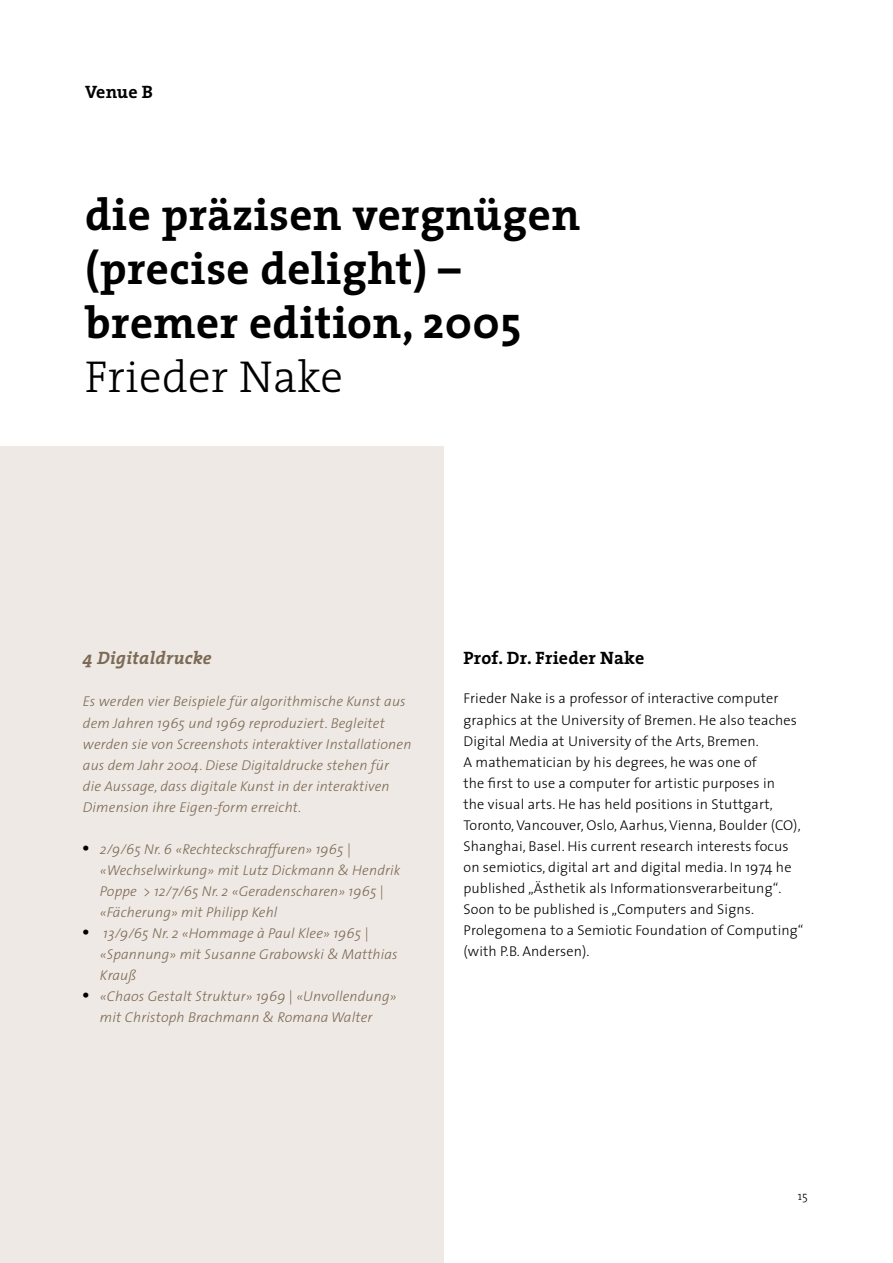
<style>
.page{position:relative;width:893px;height:1263px;background:#fff}
.page>*{position:absolute;margin:0;border:0;box-sizing:border-box;transform-origin:0 0}
.t1{font:700 45px/54px "The Serif";letter-spacing:.01em;color:#000}
.t2{font:300 45px "The Serif";letter-spacing:.01em;color:#000}
.t3{font:700 18px "The Serif";letter-spacing:.01em;color:#000}
.t4{font:italic 700 18px "The Serif";letter-spacing:.01em;color:#7c6a55}
.t5{font:italic 300 14.25px/21px "The Sans";letter-spacing:.01em;color:#7c6a55}
.t6{font:300 14.25px/21px "The Sans";letter-spacing:.01em;color:#000}
.t7{font:300 12px "The Serif";color:#000}
.s1{font-family:"Times";font-weight:400;font-style:normal;font-size:18px;color:#000}
</style>
<div class="page">
<div style="left:0;top:446px;width:443px;height:817px;background:#efe9e5"></div>
<p class="t3" style="left:85px;top:77px;width:70px">Venue B</p>
<h1 class="t1" style="left:85px;top:187px;width:497px">die präzisen vergnügen (precise delight) – bremer edition, 2005</h1>
<h1 class="t2" style="left:85px;top:340px;width:260px">Frieder Nake</h1>
<p class="t4" style="left:83px;top:643px;width:130px">4 Digitaldrucke</p>
<p class="t5" style="left:83px;top:691px;width:330px">Es werden vier Beispiele für algorithmische Kunst aus dem Jahren 1965 und 1969 reproduziert. Begleitet werden sie von Screenshots interaktiver Installationen aus dem Jahr 2004. Diese Digitaldrucke stehen für<br>die Aussage, dass digitale Kunst in der interaktiven Dimension ihre Eigen-form erreicht.</p>
<p class="t5" style="left:100px;top:838px;width:302px;text-indent:-17px"><span class="s1">•</span> 2/9/65 Nr. 6 «Rechteckschraffuren» 1965 | «Wechselwirkung» mit Lutz Dickmann &amp; Hendrik Poppe &gt; 12/7/65 Nr. 2 «Geradenscharen» 1965 | «Fächerung» mit Philipp Kehl</p>
<p class="t5" style="left:100px;top:922px;width:299px;text-indent:-17px"><span class="s1">•</span> 13/9/65 Nr. 2 «Hommage à Paul Klee» 1965 | «Spannung» mit Susanne Grabowski &amp; Matthias<br>Krauß</p>
<p class="t5" style="left:83px;top:985px;width:315px;text-align:center"><span class="s1">•</span> «Chaos Gestalt Struktur» 1969 | «Unvollendung» mit Christoph Brachmann &amp; Romana Walter</p>
<p class="t3" style="left:463px;top:643px;width:182px">Prof. Dr. Frieder Nake</p>
<p class="t6" style="left:463px;top:688px;width:342px">Frieder Nake is a professor of interactive computer graphics at the University of Bremen. He also teaches Digital Media at University of the Arts, Bremen.<br>A mathematician by his degrees, he was one of<br>the first to use a computer for artistic purposes in<br>the visual arts. He has held positions in Stuttgart, Toronto, Vancouver, Oslo, Aarhus, Vienna, Boulder (CO), Shanghai, Basel. His current research interests focus on semiotics, digital art and digital media. In 1974 he published „Ästhetik als Informationsverarbeitung“.<br>Soon to be published is „Computers and Signs.<br>Prolegomena to a Semiotic Foundation of Computing“ (with P.B. Andersen).</p>
<p class="t7" style="left:798px;top:1185px;width:12px">15</p>
</div>
